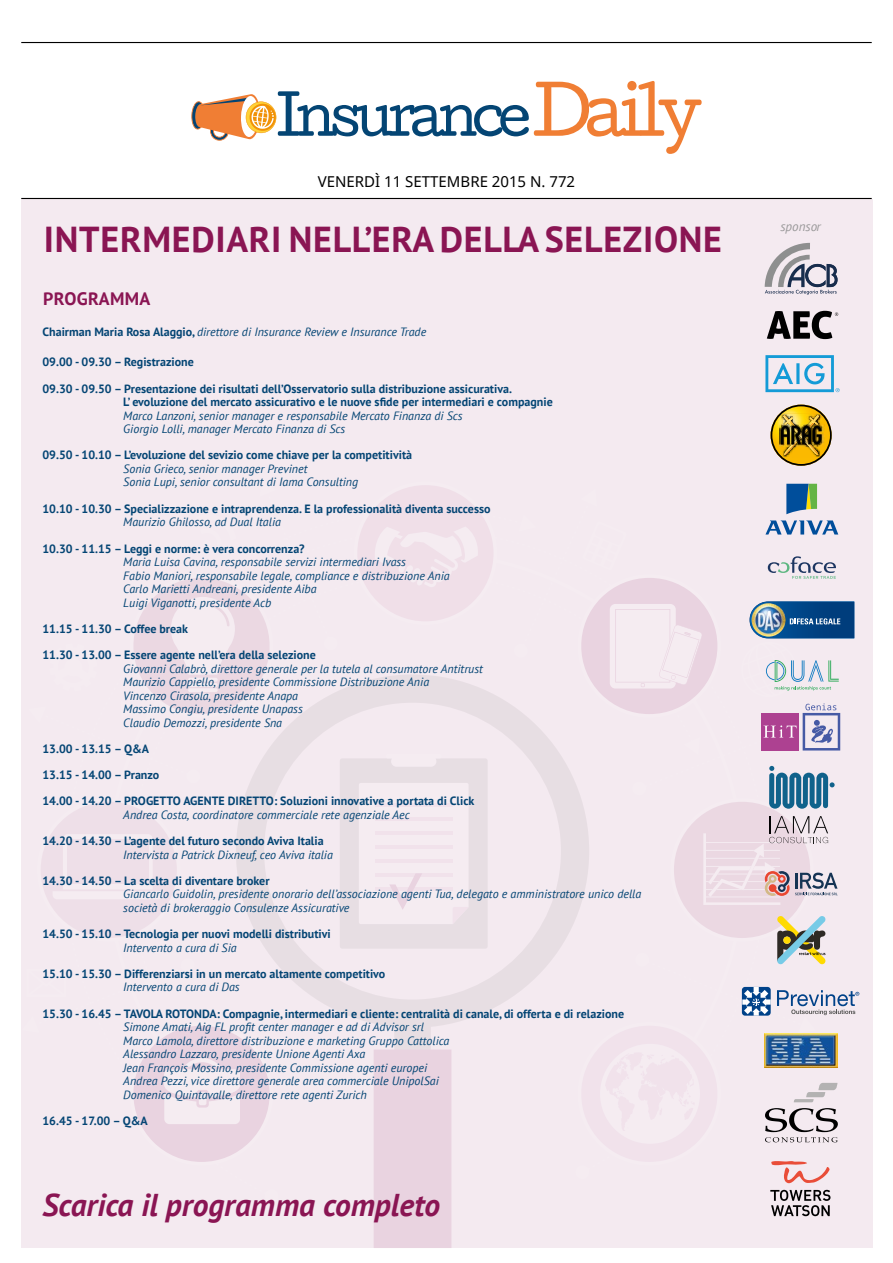
<style>
.page{position:relative;width:893px;height:1263px;background:#fff}
.page>*{position:absolute;margin:0;border:0;box-sizing:border-box;transform-origin:0 0}
.t1{font:700 36px "PT Sans";letter-spacing:.02em;color:#8a1553}
.t2{font:italic 700 31.5px "PT Sans";color:#8a1553}
.t3{font:700 18px "PT Sans";letter-spacing:.02em;color:#8a1553}
.t4{font:15px "Noto Sans";color:#000}
.t5{font:italic 13.05px "PT Sans";color:#9a999a}
.t6{font:italic 12px/13.5px "PT Sans";color:#044574}
.t7{font:700 12px/26.2px "PT Sans";color:#044574}
.s1{font-weight:700;font-style:normal}
</style>
<div class="page">
<hr style="left:21px;top:42px;width:851px;height:1px;background:#000">
<hr style="left:21px;top:198px;width:851px;height:1px;background:#000">
<svg style="left:191px;top:81px;width:511px;height:73px"></svg>
<div style="left:21px;top:199px;width:851px;height:1049px;background:#f4eaf0"></div>
<svg style="left:41px;top:802px;width:135px;height:136px"></svg>
<svg style="left:133px;top:1026px;width:137px;height:136px"></svg>
<svg style="left:134px;top:578px;width:135px;height:136px"></svg>
<svg style="left:358px;top:486px;width:135px;height:135px"></svg>
<svg style="left:236px;top:674px;width:277px;height:354px"></svg>
<div style="left:394px;top:1016px;width:37px;height:211px;background:#e7dee3"></div>
<div style="left:374px;top:1049px;width:77px;height:199px;background:#e9d3e0"></div>
<div style="left:340px;top:758px;width:148px;height:191px;background:#e7dee3;border-radius:2px"></div>
<svg style="left:386px;top:754px;width:56px;height:13px"></svg>
<svg style="left:359px;top:783px;width:109px;height:141px"></svg>
<img style="left:771px;top:405px;width:61px;height:61px">
<svg style="left:770px;top:1190px;width:60px;height:26px"></svg>
<svg style="left:765px;top:243px;width:72px;height:52px"></svg>
<svg style="left:767px;top:311px;width:71px;height:28px"></svg>
<svg style="left:765px;top:355px;width:75px;height:37px"></svg>
<svg style="left:513px;top:484px;width:346px;height:699px"></svg>
<p class="t4" style="left:318px;top:171px;width:259px">VENERDÌ 11 SETTEMBRE 2015 N. 772</p>
<h1 class="t1" style="left:44px;top:215px;width:679px">INTERMEDIARI NELL’ERA DELLA SELEZIONE</h1>
<h3 class="t3" style="left:43px;top:287px;width:109px">PROGRAMMA</h3>
<p class="t6" style="left:43px;top:325px;width:385px"><span class="s1">Chairman Maria Rosa Alaggio,</span> direttore di Insurance Review e Insurance Trade</p>
<p class="t7" style="left:43px;top:349px;width:471px">09.00 - 09.30 – Registrazione<br>09.30 - 09.50 – Presentazione dei risultati dell’Osservatorio sulla distribuzione assicurativa.</p>
<p class="t7" style="left:123px;top:389px;width:431px">L’ evoluzione del mercato assicurativo e le nuove sfide per intermediari e compagnie</p>
<p class="t6" style="left:123px;top:408px;width:341px">Marco Lanzoni, senior manager e responsabile Mercato Finanza di Scs<br>Giorgio Lolli, manager Mercato Finanza di Scs</p>
<p class="t7" style="left:43px;top:442px;width:371px">09.50 - 10.10 – L’evoluzione del sevizio come chiave per la competitività</p>
<p class="t6" style="left:123px;top:462px;width:236px">Sonia Grieco, senior manager Previnet<br>Sonia Lupi, senior consultant di Iama Consulting</p>
<p class="t7" style="left:43px;top:495px;width:450px">10.10 - 10.30 – Specializzazione e intraprendenza. E la professionalità diventa successo</p>
<p class="t6" style="left:123px;top:515px;width:159px">Maurizio Ghilosso, ad Dual Italia</p>
<p class="t7" style="left:43px;top:535px;width:264px">10.30 - 11.15 – Leggi e norme: è vera concorrenza?</p>
<p class="t6" style="left:123px;top:555px;width:328px">Maria Luisa Cavina, responsabile servizi intermediari Ivass<br>Fabio Maniori, responsabile legale, compliance e distribuzione Ania Carlo Marietti Andreani, presidente Aiba<br>Luigi Viganotti, presidente Acb</p>
<p class="t7" style="left:43px;top:615px;width:275px">11.15 - 11.30 – Coffee break<br>11.30 - 13.00 – Essere agente nell’era della selezione</p>
<p class="t6" style="left:123px;top:661px;width:361px">Giovanni Calabrò, direttore generale per la tutela al consumatore Antitrust Maurizio Cappiello, presidente Commissione Distribuzione Ania<br>Vincenzo Cirasola, presidente Anapa<br>Massimo Congiu, presidente Unapass<br>Claudio Demozzi, presidente Sna</p>
<p class="t7" style="left:43px;top:735px;width:433px">13.00 - 13.15 – Q&amp;A<br>13.15 - 14.00 – Pranzo<br>14.00 - 14.20 – PROGETTO AGENTE DIRETTO: Soluzioni innovative a portata di Click</p>
<p class="t6" style="left:123px;top:807px;width:288px">Andrea Costa, coordinatore commerciale rete agenziale Aec</p>
<p class="t7" style="left:43px;top:827px;width:283px">14.20 - 14.30 – L’agente del futuro secondo Aviva Italia</p>
<p class="t6" style="left:123px;top:847px;width:211px">Intervista a Patrick Dixneuf, ceo Aviva italia</p>
<p class="t7" style="left:43px;top:867px;width:229px">14.30 - 14.50 – La scelta di diventare broker</p>
<p class="t6" style="left:123px;top:887px;width:520px">Giancarlo Guidolin, presidente onorario dell’associazione agenti Tua, delegato e amministratore unico della società di brokeraggio Consulenze Assicurative</p>
<p class="t7" style="left:43px;top:920px;width:290px">14.50 - 15.10 – Tecnologia per nuovi modelli distributivi</p>
<p class="t6" style="left:123px;top:940px;width:115px">Intervento a cura di Sia</p>
<p class="t7" style="left:43px;top:960px;width:344px">15.10 - 15.30 – Differenziarsi in un mercato altamente competitivo</p>
<p class="t6" style="left:123px;top:980px;width:118px">Intervento a cura di Das</p>
<p class="t7" style="left:43px;top:1000px;width:583px">15.30 - 16.45 – TAVOLA ROTONDA: Compagnie, intermediari e cliente: centralità di canale, di offerta e di relazione</p>
<p class="t6" style="left:123px;top:1020px;width:328px">Simone Amati, Aig FL profit center manager e ad di Advisor srl Marco Lamola, direttore distribuzione e marketing Gruppo Cattolica Alessandro Lazzaro, presidente Unione Agenti Axa<br>Jean François Mossino, presidente Commissione agenti europei Andrea Pezzi, vice direttore generale area commerciale UnipolSai Domenico Quintavalle, direttore rete agenti Zurich</p>
<p class="t7" style="left:43px;top:1107px;width:107px">16.45 - 17.00 – Q&amp;A</p>
<h2 class="t2" style="left:43px;top:1184px;width:399px">Scarica il programma completo</h2>
<p class="t5" style="left:780px;top:218px;width:42px">sponsor</p>
</div>
